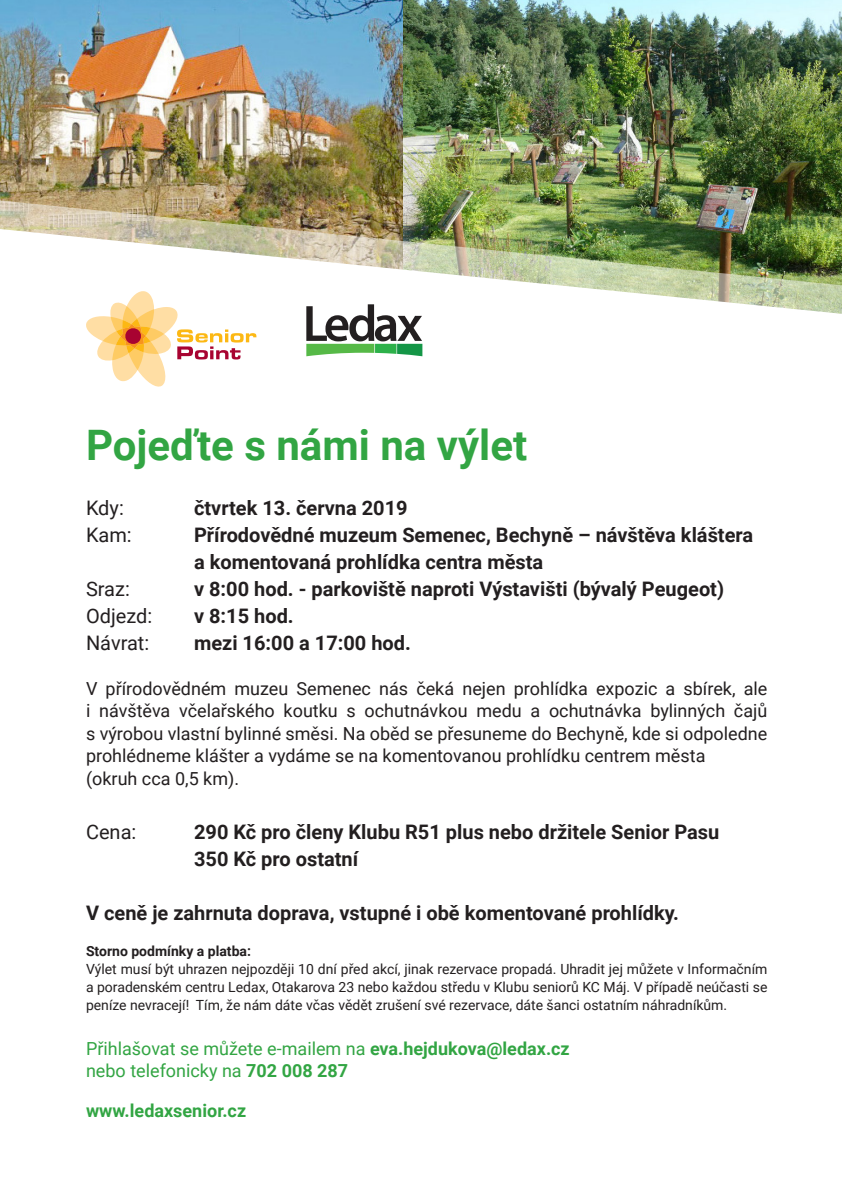
<style>
.page{position:relative;width:842px;height:1191px;background:#fff}
.page>*{position:absolute;margin:0;border:0;box-sizing:border-box;transform-origin:0 0}
.t1{font:700 42px "Roboto";color:#32a543}
.t2{font:700 20px/27px "Roboto";color:#231f20}
.t3{font:20px "Roboto";color:#231f20}
.t4{font:18px/22.5px "Roboto";color:#231f20}
.t5{font:18px/22.5px "Roboto";color:#32a543}
.t6{font:700 18px "Roboto";color:#32a543}
.t7{font:14px/18px "Roboto";color:#231f20;text-align:justify}
.t8{font:700 14px "Roboto";color:#231f20}
.s1{font-weight:700}
</style>
<div class="page">
<img style="left:403px;top:0;width:439px;height:179px">
<img style="left:0;top:0;width:403px;height:179px">
<img style="left:0;top:179px;width:842px;height:50px">
<img style="left:1px;top:229px;width:841px;height:158px">
<svg style="left:306px;top:304px;width:116px;height:52px"></svg>
<svg style="left:86px;top:291px;width:170px;height:95px"></svg>
<p class="t1" style="left:86px;top:416px;width:443px">Pojeďte s námi na výlet</p>
<p class="t3" style="left:86px;top:493px;width:39px">Kdy:</p>
<p class="t2" style="left:194px;top:493px;width:215px">čtvrtek 13. června 2019</p>
<p class="t3" style="left:86px;top:520px;width:47px">Kam:</p>
<p class="t2" style="left:194px;top:520px;width:561px">Přírodovědné muzeum Semenec, Bechyně – návštěva kláštera a komentovaná prohlídka centra města</p>
<p class="t3" style="left:86px;top:574px;width:45px">Sraz:</p>
<p class="t2" style="left:194px;top:574px;width:532px">v 8:00 hod. - parkoviště naproti Výstavišti (bývalý Peugeot)</p>
<p class="t3" style="left:86px;top:601px;width:68px">Odjezd:</p>
<p class="t2" style="left:194px;top:601px;width:101px">v 8:15 hod.</p>
<p class="t3" style="left:86px;top:628px;width:65px">Návrat:</p>
<p class="t2" style="left:194px;top:628px;width:218px">mezi 16:00 a 17:00 hod.</p>
<p class="t4" style="left:86px;top:676px;width:683px">V přírodovědném muzeu Semenec nás čeká nejen prohlídka expozic a sbírek, ale i návštěva včelařského koutku s ochutnávkou medu a ochutnávka bylinných čajů s výrobou vlastní bylinné směsi. Na oběd se přesuneme do Bechyně, kde si odpoledne prohlédneme klášter a vydáme se na komentovanou prohlídku centrem města<br>(okruh cca 0,5 km).</p>
<p class="t3" style="left:86px;top:817px;width:52px">Cena:</p>
<p class="t2" style="left:194px;top:817px;width:527px">290 Kč pro členy Klubu R51 plus nebo držitele Senior Pasu</p>
<p class="t2" style="left:194px;top:844px;width:166px">350 Kč pro ostatní</p>
<p class="t2" style="left:86px;top:898px;width:594px">V ceně je zahrnuta doprava, vstupné i obě komentované prohlídky.</p>
<p class="t8" style="left:86px;top:941px;width:167px">Storno podmínky a platba:</p>
<p class="t7" style="left:86px;top:959px;width:683px">Výlet musí být uhrazen nejpozději 10 dní před akcí, jinak rezervace propadá. Uhradit jej můžete v Informačním a poradenském centru Ledax, Otakarova 23 nebo každou středu v Klubu seniorů KC Máj. V případě neúčasti se peníze nevracejí! Tím, že nám dáte včas vědět zrušení své rezervace, dáte šanci ostatním náhradníkům.</p>
<p class="t5" style="left:86px;top:1036px;width:485px">Přihlašovat se můžete e-mailem na <span class="s1">eva.hejdukova@ledax.cz </span>nebo telefonicky na <span class="s1">702 008 287</span></p>
<p class="t6" style="left:86px;top:1098px;width:162px">www.ledaxsenior.cz</p>
</div>
